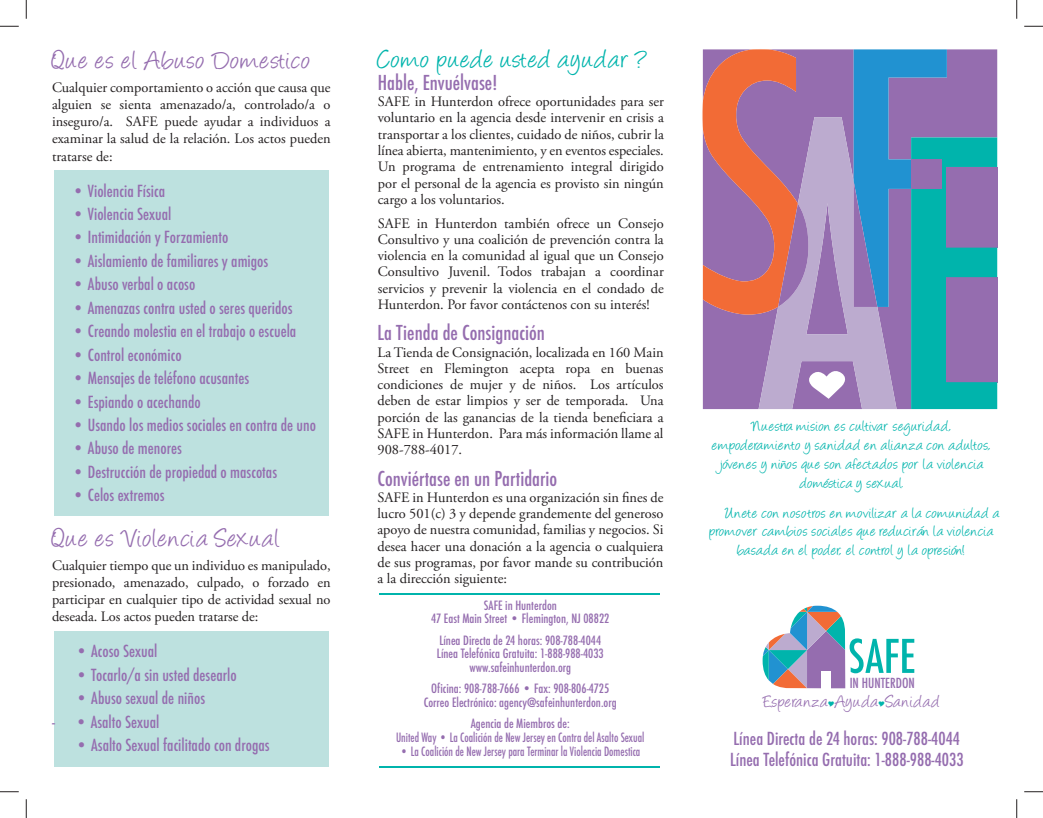
<style>
.page{position:relative;width:1043px;height:818px;background:#fff}
.page>*{position:absolute;margin:0;border:0;box-sizing:border-box;transform-origin:0 0}
.t1{font:30px "Angelina";letter-spacing:.035em;color:#956daf}
.t2{font:30px "Angelina";letter-spacing:.05em;color:#00b4ac}
.t3{font:500 condensed 20px "Futura";color:#956daf}
.t4{font:20px "Angelina";letter-spacing:.045em;color:#956daf}
.t5{font:17.5px/18.8px "Angelina";letter-spacing:.035em;color:#00b4ac;text-align:center}
.t6{font:500 condensed 17.5px/21px "Futura";color:#956daf}
.t7{font:500 condensed 16.25px "Futura";color:#956daf}
.t8{font:14.38px/16.2px "Adobe Garamond Pro";color:#231f20;text-align:justify}
.t9{font:500 condensed 13.5px "Futura";color:#956daf}
.t10{font:500 condensed 12.5px/13.8px "Futura";color:#956daf;text-align:center}
.t11{font:500 condensed 12.5px "Futura";color:#956daf;scale:.9 1}
</style>
<div class="page">
<div style="left:54px;top:170px;width:274px;height:345px;background:#bde1df"></div>
<div style="left:54px;top:631px;width:274px;height:135px;background:#bde1df"></div>
<hr style="left:380px;top:593px;width:280px;height:1px;background:#00b4ac">
<hr style="left:380px;top:766px;width:280px;height:1px;background:#00b4ac">
<svg style="left:702px;top:49px;width:295px;height:360px"></svg>
<svg style="left:762px;top:605px;width:152px;height:84px"></svg>
<div style="left:821px;top:671px;width:9px;height:18px;background:#fff"></div>
<svg style="left:0;top:25px;width:19px;height:2px"></svg>
<svg style="left:1024px;top:25px;width:18px;height:2px"></svg>
<svg style="left:0;top:791px;width:19px;height:1px"></svg>
<svg style="left:1024px;top:791px;width:18px;height:1px"></svg>
<svg style="left:25px;top:0;width:2px;height:19px"></svg>
<svg style="left:25px;top:799px;width:2px;height:19px"></svg>
<svg style="left:1016px;top:0;width:1px;height:19px"></svg>
<svg style="left:1016px;top:799px;width:1px;height:19px"></svg>
<h1 class="t1" style="left:52px;top:39px;width:260px">Que es el Abuso Domestico</h1>
<p class="t8" style="left:52px;top:80px;width:280px;line-height:17.2px">Cualquier comportamiento o acción que causa que alguien se sienta amenazado/a, controlado/a o inseguro/a. SAFE puede ayudar a individuos a examinar la salud de la relación. Los actos pueden tratarse de:</p>
<p class="t7" style="left:72px;top:183px;width:94px">• Violencia Física</p>
<p class="t7" style="left:72px;top:206px;width:101px">• Violencia Sexual</p>
<p class="t7" style="left:72px;top:230px;width:157px">• Intimidación y Forzamiento</p>
<p class="t7" style="left:72px;top:253px;width:197px">• Aislamiento de familiares y amigos</p>
<p class="t7" style="left:72px;top:277px;width:124px">• Abuso verbal o acoso</p>
<p class="t7" style="left:72px;top:300px;width:222px">• Amenazas contra usted o seres queridos</p>
<p class="t7" style="left:72px;top:324px;width:225px">• Creando molestia en el trabajo o escuela</p>
<p class="t7" style="left:72px;top:347px;width:111px">• Control económico</p>
<p class="t7" style="left:72px;top:370px;width:178px">• Mensajes de teléfono acusantes</p>
<p class="t7" style="left:72px;top:394px;width:130px">• Espiando o acechando</p>
<p class="t7" style="left:72px;top:417px;width:245px">• Usando los medios sociales en contra de uno</p>
<p class="t7" style="left:72px;top:441px;width:111px">• Abuso de menores</p>
<p class="t7" style="left:72px;top:464px;width:206px">• Destrucción de propiedad o mascotas</p>
<p class="t7" style="left:72px;top:488px;width:94px">• Celos extremos</p>
<h1 class="t1" style="left:52px;top:517px;width:229px">Que es Violencia Sexual</h1>
<p class="t8" style="left:52px;top:557px;width:280px;line-height:17.2px">Cualquier tiempo que un individuo es manipulado, presionado, amenazado, culpado, o forzado en participar en cualquier tipo de actividad sexual no deseada. Los actos pueden tratarse de:</p>
<p class="t7" style="left:76px;top:644px;width:83px">• Acoso Sexual</p>
<p class="t7" style="left:76px;top:667px;width:162px">• Tocarlo/a sin usted desearlo</p>
<p class="t7" style="left:76px;top:690px;width:131px">• Abuso sexual de niños</p>
<p class="t7" style="left:52px;top:714px;width:109px">- • Asalto Sexual</p>
<p class="t7" style="left:76px;top:737px;width:195px">• Asalto Sexual facilitado con drogas</p>
<h1 class="t2" style="left:378px;top:38px;width:271px">Como puede usted ayudar ?</h1>
<h2 class="t3" style="left:378px;top:73px;width:121px">Hable, Envuélvase!</h2>
<p class="t8" style="left:378px;top:95px;width:288px">SAFE in Hunterdon ofrece oportunidades para ser voluntario en la agencia desde intervenir en crisis a transportar a los clientes, cuidado de niños, cubrir la línea abierta, mantenimiento, y en eventos especiales.<br>Un programa de entrenamiento integral dirigido por el personal de la agencia es provisto sin ningún cargo a los voluntarios.</p>
<p class="t8" style="left:378px;top:216px;width:287px">SAFE in Hunterdon también ofrece un Consejo Consultivo y una coalición de prevención contra la violencia en la comunidad al igual que un Consejo Consultivo Juvenil. Todos trabajan a coordinar servicios y prevenir la violencia en el condado de Hunterdon. Por favor contáctenos con su interés!</p>
<h2 class="t3" style="left:377px;top:324px;width:169px">La Tienda de Consignación</h2>
<p class="t8" style="left:377px;top:345px;width:287px">La Tienda de Consignación, localizada en 160 Main Street en Flemington acepta ropa en buenas condiciones de mujer y de niños. Los artículos deben de estar limpios y ser de temporada. Una porción de las ganancias de la tienda beneficiara a SAFE in Hunterdon. Para más información llame al 908-788-4017.</p>
<h2 class="t3" style="left:377px;top:469px;width:181px">Conviértase en un Partidario</h2>
<p class="t8" style="left:377px;top:490px;width:287px">SAFE in Hunterdon es una organización sin fines de lucro 501(c) 3 y depende grandemente del generoso apoyo de nuestra comunidad, familias y negocios. Si desea hacer una donación a la agencia o cualquiera de sus programas, por favor mande su contribución a la dirección siguiente:</p>
<p class="t10" style="left:431px;top:598px;width:179px">SAFE in Hunterdon<br>47 East Main Street • Flemington, NJ 08822</p>
<p class="t10" style="left:437px;top:633px;width:168px">Línea Directa de 24 horas: 908-788-4044<br>Línea Telefónica Gratuita: 1-888-988-4033 www.safeinhunterdon.org</p>
<p class="t10" style="left:424px;top:682px;width:194px">Oficina: 908-788-7666 • Fax: 908-806-4725<br>Correo Electrónico: agency@safeinhunterdon.org</p>
<p class="t10" style="left:396px;top:717px;width:250px">Agencia de Miembros de:<br>United Way • La Coalición de New Jersey en Contra del Asalto Sexual</p>
<p class="t11" style="left:400px;top:745px;width:269px">• La Coalición de New Jersey para Terminar la Violencia Domestica</p>
<p class="t5" style="left:712px;top:415px;width:280px">Nuestra mision es cultivar seguridad, empoderamiento y sanidad en alianza con adultos, jóvenes y niños que son afectados por la violencia doméstica y sexual.</p>
<p class="t5" style="left:704px;top:501px;width:297px">ÚUnete con nosotros en movilizar a la comunidad a promover cambios sociales que reducirán la violencia basada en el poder, el control y la opresión!</p>
<p class="t9" style="left:849px;top:676px;width:67px">IN HUNTERDON</p>
<h2 class="t4" style="left:763px;top:687px;width:178px">Esperanza Ayuda Sanidad</h2>
<p class="t6" style="left:730px;top:728px;width:235px">Línea Directa de 24 horas: 908-788-4044<br>Línea Telefónica Gratuita: 1-888-988-4033</p>
</div>
